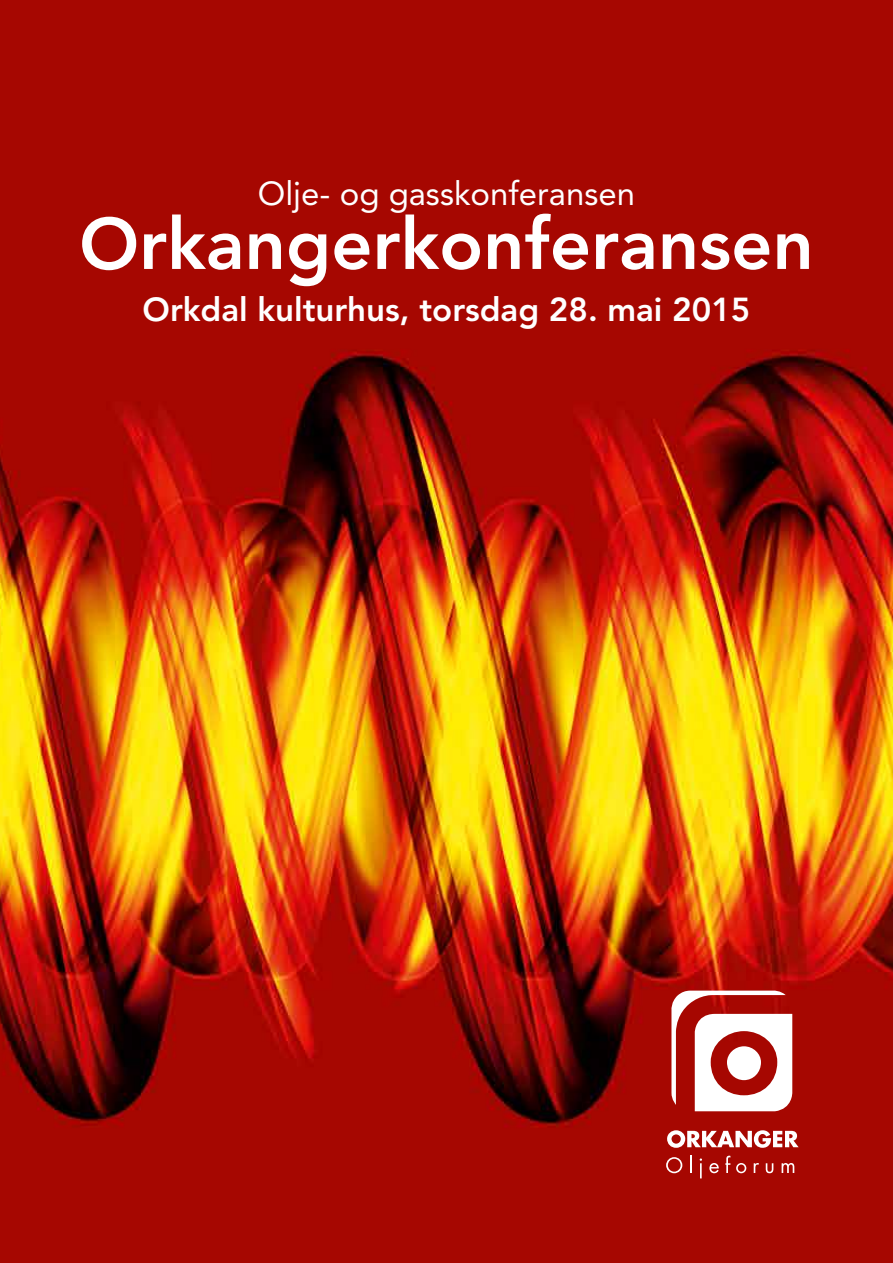
<style>
.page{position:relative;width:893px;height:1263px;background:#fff}
.page>*{position:absolute;margin:0;border:0;box-sizing:border-box;transform-origin:0 0}
.t1{font:800 72px "Avenir";color:#fff}
.t2{font:800 33px "Avenir";color:#fff}
.t3{font:33px "Avenir";color:#fff}
</style>
<div class="page">
<img style="left:0;top:0;width:893px;height:1263px">
<svg style="left:667px;top:1130px;width:132px;height:18px"></svg>
<svg style="left:666px;top:1157px;width:16px;height:16px"></svg>
<svg style="left:690px;top:1156px;width:1px;height:17px"></svg>
<svg style="left:700px;top:1158px;width:2px;height:20px"></svg>
<svg style="left:709px;top:1163px;width:10px;height:10px"></svg>
<svg style="left:725px;top:1156px;width:5px;height:17px"></svg>
<svg style="left:736px;top:1163px;width:10px;height:10px"></svg>
<svg style="left:754px;top:1163px;width:5px;height:10px"></svg>
<svg style="left:766px;top:1163px;width:7px;height:10px"></svg>
<svg style="left:782px;top:1163px;width:12px;height:10px"></svg>
<svg style="left:671px;top:990px;width:122px;height:121px"></svg>
<p class="t3" style="left:258px;top:175px;width:379px">Olje- og gasskonferansen</p>
<h1 class="t1" style="left:79px;top:201px;width:736px">Orkangerkonferansen</h1>
<p class="t2" style="left:143px;top:290px;width:609px">Orkdal kulturhus, torsdag 28. mai 2015</p>
</div>
